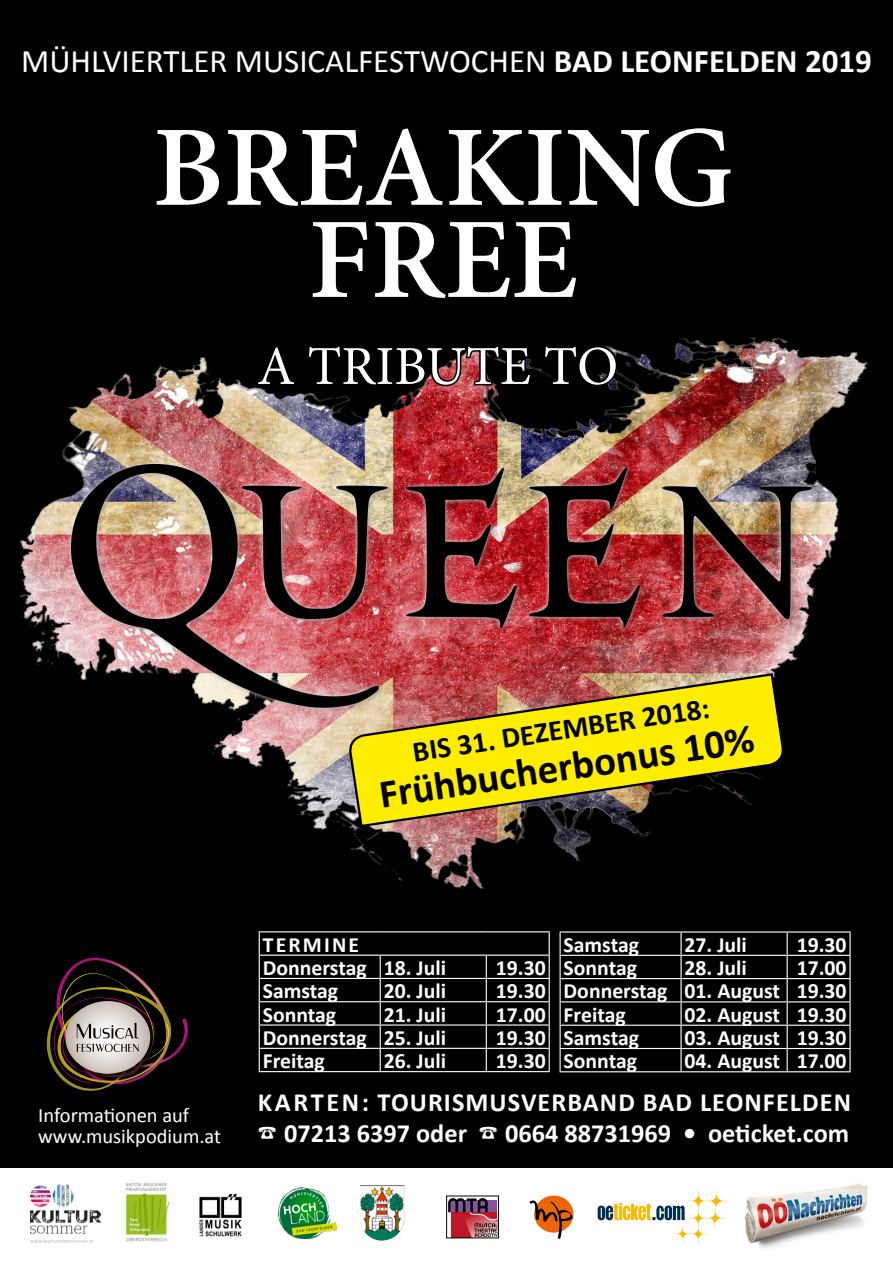
<style>
.page{position:relative;width:893px;height:1263px;background:#fff}
.page>*{position:absolute;margin:0;border:0;box-sizing:border-box;transform-origin:0 0}
.t1{font:600 114.98px/92.1px "Minion Pro";color:#fff;text-align:center}
.t2{font:54.97px "Minion Pro";color:#fff}
.t3{font:700 40.8px "Calibri";color:#000}
.t4{font:33px "Calibri";color:#fff}
.t5{font:700 29.62px "Calibri";color:#000}
.t6{font:700 26.33px/31.6px "Calibri";letter-spacing:.025em;color:#fff}
.t7{font:700 21.75px/23.3px "Calibri";color:#fff}
.t8{font:20.48px/20.1px "Calibri";color:#fff}
.s1{font-weight:700}
</style>
<div class="page">
<img style="left:744px;top:1183px;width:124px;height:66px">
<svg style="left:534px;top:1195px;width:39px;height:37px"></svg>
<svg style="left:529px;top:1200px;width:44px;height:39px"></svg>
<img style="left:122px;top:1182px;width:49px;height:61px">
<img style="left:199px;top:1193px;width:43px;height:44px">
<svg style="left:448px;top:1198px;width:51px;height:41px"></svg>
<div style="left:446px;top:1196px;width:53px;height:42px;border:1px solid #000"></div>
<svg style="left:598px;top:1190px;width:130px;height:53px"></svg>
<img style="left:360px;top:1185px;width:44px;height:55px">
<img style="left:278px;top:1188px;width:58px;height:50px">
<div style="left:0;top:0;width:893px;height:1167px;background:#000"></div>
<img style="left:19px;top:337px;width:849px;height:552px">
<svg style="left:255px;top:344px;width:42px;height:43px"></svg>
<svg style="left:306px;top:344px;width:227px;height:44px"></svg>
<svg style="left:542px;top:344px;width:77px;height:44px"></svg>
<img style="left:66px;top:460px;width:750px;height:252px">
<img style="left:71px;top:465px;width:740px;height:242px">
<img style="left:348px;top:672px;width:437px;height:156px">
<hr style="left:259px;top:931px;width:121px;height:1px;background:#fff">
<hr style="left:380px;top:931px;width:106px;height:1px;background:#fff">
<hr style="left:486px;top:931px;width:64px;height:1px;background:#fff">
<hr style="left:259px;top:954px;width:121px;height:2px;background:#fff">
<hr style="left:380px;top:954px;width:106px;height:2px;background:#fff">
<hr style="left:486px;top:954px;width:64px;height:2px;background:#fff">
<hr style="left:259px;top:978px;width:121px;height:1px;background:#fff">
<hr style="left:380px;top:978px;width:106px;height:1px;background:#fff">
<hr style="left:486px;top:978px;width:64px;height:1px;background:#fff">
<hr style="left:259px;top:1001px;width:121px;height:1px;background:#fff">
<hr style="left:380px;top:1001px;width:106px;height:1px;background:#fff">
<hr style="left:486px;top:1001px;width:64px;height:1px;background:#fff">
<hr style="left:259px;top:1024px;width:121px;height:1px;background:#fff">
<hr style="left:380px;top:1024px;width:106px;height:1px;background:#fff">
<hr style="left:486px;top:1024px;width:64px;height:1px;background:#fff">
<hr style="left:259px;top:1048px;width:121px;height:1px;background:#fff">
<svg style="left:259px;top:932px;width:1px;height:139px"></svg>
<hr style="left:380px;top:1048px;width:106px;height:1px;background:#fff">
<svg style="left:380px;top:956px;width:1px;height:115px"></svg>
<hr style="left:486px;top:1048px;width:64px;height:1px;background:#fff">
<svg style="left:486px;top:956px;width:1px;height:115px"></svg>
<svg style="left:549px;top:932px;width:1px;height:139px"></svg>
<hr style="left:259px;top:1071px;width:121px;height:1px;background:#fff">
<hr style="left:380px;top:1071px;width:106px;height:1px;background:#fff">
<hr style="left:486px;top:1071px;width:64px;height:1px;background:#fff">
<img style="left:30px;top:1184px;width:70px;height:58px">
<svg style="left:46px;top:958px;width:142px;height:133px"></svg>
<hr style="left:560px;top:931px;width:121px;height:1px;background:#fff">
<hr style="left:681px;top:931px;width:106px;height:1px;background:#fff">
<hr style="left:680px;top:932px;width:2px;height:23px;background:#fff">
<hr style="left:787px;top:931px;width:64px;height:1px;background:#fff">
<hr style="left:849px;top:932px;width:2px;height:23px;background:#fff">
<hr style="left:560px;top:955px;width:121px;height:1px;background:#fff">
<hr style="left:681px;top:955px;width:106px;height:1px;background:#fff">
<hr style="left:680px;top:956px;width:2px;height:22px;background:#fff">
<hr style="left:787px;top:955px;width:64px;height:1px;background:#fff">
<hr style="left:849px;top:956px;width:2px;height:22px;background:#fff">
<hr style="left:560px;top:978px;width:121px;height:1px;background:#fff">
<hr style="left:681px;top:978px;width:106px;height:1px;background:#fff">
<hr style="left:680px;top:979px;width:2px;height:22px;background:#fff">
<hr style="left:787px;top:978px;width:64px;height:1px;background:#fff">
<hr style="left:849px;top:979px;width:2px;height:22px;background:#fff">
<hr style="left:560px;top:1001px;width:121px;height:1px;background:#fff">
<hr style="left:681px;top:1001px;width:106px;height:1px;background:#fff">
<hr style="left:680px;top:1002px;width:2px;height:23px;background:#fff">
<hr style="left:787px;top:1001px;width:64px;height:1px;background:#fff">
<hr style="left:849px;top:1002px;width:2px;height:23px;background:#fff">
<hr style="left:560px;top:1025px;width:121px;height:1px;background:#fff">
<hr style="left:681px;top:1025px;width:106px;height:1px;background:#fff">
<hr style="left:680px;top:1026px;width:2px;height:22px;background:#fff">
<hr style="left:787px;top:1025px;width:64px;height:1px;background:#fff">
<hr style="left:849px;top:1026px;width:2px;height:22px;background:#fff">
<hr style="left:560px;top:1048px;width:121px;height:1px;background:#fff">
<svg style="left:560px;top:932px;width:1px;height:139px"></svg>
<hr style="left:681px;top:1048px;width:106px;height:1px;background:#fff">
<hr style="left:680px;top:1049px;width:2px;height:22px;background:#fff">
<hr style="left:787px;top:1048px;width:64px;height:1px;background:#fff">
<svg style="left:787px;top:932px;width:1px;height:139px"></svg>
<hr style="left:849px;top:1049px;width:2px;height:22px;background:#fff">
<hr style="left:560px;top:1071px;width:121px;height:1px;background:#fff">
<hr style="left:681px;top:1071px;width:106px;height:1px;background:#fff">
<hr style="left:787px;top:1071px;width:64px;height:1px;background:#fff">
<h3 class="t4" style="left:21px;top:40px;width:852px">MÜHLVIERTLER MUSICALFESTWOCHEN <span class="s1">BAD LEONFELDEN 2019</span></h3>
<h1 class="t1" style="left:153px;top:121px;width:582px">BREAKING<br>FREE</h1>
<h2 class="t2" style="left:257px;top:330px;width:363px">A TRIBUTE TO</h2>
<h3 class="t5" style="left:410px;top:734px;width:301px;rotate:-9deg">BIS 31. DEZEMBER 2018:</h3>
<h3 class="t3" style="left:375px;top:770px;width:380px;rotate:-9deg">Frühbucherbonus 10%</h3>
<p class="t8" style="left:38px;top:1106px;width:184px">Informationen auf www.musikpodium.at</p>
<p class="t7" style="left:263px;top:933px;width:185px">TERMINE<br>Donnerstag 18. Juli</p>
<p class="t7" style="left:496px;top:956px;width:51px">19.30</p>
<p class="t7" style="left:263px;top:979px;width:77px">Samstag</p>
<p class="t7" style="left:384px;top:979px;width:64px">20. Juli</p>
<p class="t7" style="left:496px;top:979px;width:51px">19.30</p>
<p class="t7" style="left:263px;top:1003px;width:75px">Sonntag</p>
<p class="t7" style="left:384px;top:1003px;width:64px">21. Juli</p>
<p class="t7" style="left:496px;top:1003px;width:51px">17.00</p>
<p class="t7" style="left:263px;top:1026px;width:185px">Donnerstag 25. Juli</p>
<p class="t7" style="left:496px;top:1026px;width:51px">19.30</p>
<p class="t7" style="left:263px;top:1049px;width:64px">Freitag</p>
<p class="t7" style="left:384px;top:1049px;width:64px">26. Juli</p>
<p class="t7" style="left:496px;top:1049px;width:51px">19.30</p>
<p class="t7" style="left:564px;top:933px;width:77px">Samstag</p>
<p class="t7" style="left:685px;top:933px;width:64px">27. Juli</p>
<p class="t7" style="left:797px;top:933px;width:51px">19.30</p>
<p class="t7" style="left:564px;top:956px;width:75px">Sonntag</p>
<p class="t7" style="left:685px;top:956px;width:64px">28. Juli</p>
<p class="t7" style="left:564px;top:956px;width:284px;text-align:justify;text-indent:233px">17.00<br>Donnerstag 01. August 19.30<br>Freitag</p>
<p class="t7" style="left:685px;top:1003px;width:163px">02. August 19.30</p>
<p class="t7" style="left:564px;top:1026px;width:77px">Samstag</p>
<p class="t7" style="left:685px;top:1026px;width:163px">03. August 19.30</p>
<p class="t7" style="left:564px;top:1049px;width:75px">Sonntag</p>
<p class="t7" style="left:685px;top:1049px;width:163px">04. August 17.00</p>
<p class="t6" style="left:258px;top:1086px;width:594px">KARTEN: TOURISMUSVERBAND BAD LEONFELDEN ☎ 07213 6397 oder ☎ 0664 88731969 • oeticket.com</p>
</div>
